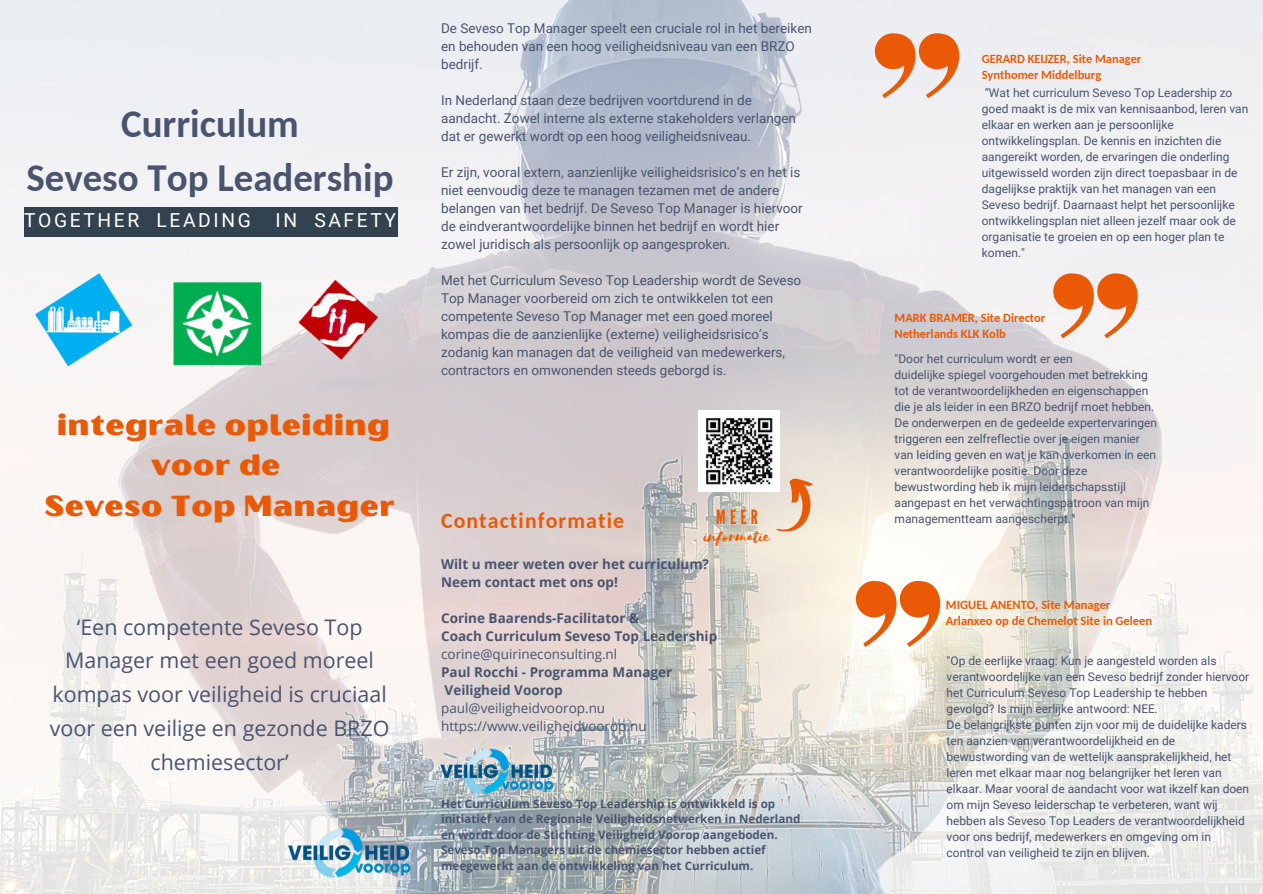
<style>
.page{position:relative;width:1263px;height:894px;background:#fff}
.page>*{position:absolute;margin:0;border:0;box-sizing:border-box;transform-origin:0 0}
.t1{font:700 38.85px/54.4px "Carlito";color:#49556f;text-align:center}
.t2{font:29.1px/40.5px "Oilvare Base";color:#ea5906;text-align:center}
.t3{font:700 21.75px "Carlito";letter-spacing:.05em;color:#ea5906}
.t4{font:21.45px/33.8px "Open Sans";color:#49556f;text-align:center}
.t5{font:19.65px "League Gothic";color:#ea5906}
.t6{font:19.35px "Roboto";letter-spacing:.135em;color:#fff}
.t7{font:18.9px "Selima";color:#ea5906}
.t8{font:13.5px/18px "Roboto";color:#49556f}
.t9{font:700 13.5px/18px "Open Sans";color:#49556f}
.t10{font:13.5px/18px "Open Sans";color:#49556f}
.t11{font:700 12.45px/16.6px "Carlito";color:#ea5906}
.t12{font:12px/16px "Roboto";color:#49556f}
.t13{font:700 11.7px/15.5px "Open Sans";color:#49556f}
</style>
<div class="page">
<img style="left:0;top:0;width:1263px;height:893px">
<svg style="left:1053px;top:273px;width:84px;height:65px"></svg>
<svg style="left:875px;top:33px;width:84px;height:65px;background:#eba179"></svg>
<svg style="left:856px;top:580px;width:84px;height:66px"></svg>
<img style="left:698px;top:410px;width:81px;height:81px">
<svg style="left:757px;top:470px;width:72px;height:70px;background:#ead2be"></svg>
<img style="left:434px;top:734px;width:127px;height:74px">
<img style="left:280px;top:812px;width:139px;height:81px">
<img style="left:24px;top:267px;width:397px;height:103px">
<div style="left:24px;top:207px;width:374px;height:30px;background:#32434f"></div>
<h1 class="t1" style="left:26px;top:100px;width:369px">Curriculum<br>Seveso Top Leadership</h1>
<h3 class="t6" style="left:24px;top:209px;width:228px">TOGETHER LEADING</h3>
<h3 class="t6" style="left:275px;top:209px;width:122px">IN SAFETY</h3>
<h2 class="t2" style="left:44px;top:404px;width:353px">integrale opleiding voor de<br>Seveso Top Manager</h2>
<h3 class="t4" style="left:50px;top:609px;width:341px">‘Een competente Seveso Top<br>Manager met een goed moreel kompas voor veiligheid is cruciaal voor een veilige en gezonde BRZO chemiesector’</h3>
<p class="t8" style="left:441px;top:19px;width:372px">De Seveso Top Manager speelt een cruciale rol in het bereiken en behouden van een hoog veiligheidsniveau van een BRZO bedrijf.</p>
<p class="t8" style="left:441px;top:91px;width:356px">In Nederland staan deze bedrijven voortdurend in de aandacht. Zowel interne als externe stakeholders verlangen dat er gewerkt wordt op een hoog veiligheidsniveau.</p>
<p class="t8" style="left:441px;top:163px;width:363px">Er zijn, vooral extern, aanzienlijke veiligheidsrisico’s en het is niet eenvoudig deze te managen tezamen met de andere belangen van het bedrijf. De Seveso Top Manager is hiervoor de eindverantwoordelijke binnen het bedrijf en wordt hier zowel juridisch als persoonlijk op aangesproken.</p>
<p class="t8" style="left:441px;top:271px;width:362px">Met het Curriculum Seveso Top Leadership wordt de Seveso Top Manager voorbereid om zich te ontwikkelen tot een competente Seveso Top Manager met een goed moreel kompas die de aanzienlijke (externe) veiligheidsrisico’s zodanig kan managen dat de veiligheid van medewerkers, contractors en omwonenden steeds geborgd is.</p>
<h3 class="t3" style="left:441px;top:511px;width:184px">Contactinformatie</h3>
<h3 class="t5" style="left:716px;top:505px;width:43px">MEER</h3>
<h3 class="t7" style="left:704px;top:526px;width:68px">informatie</h3>
<p class="t9" style="left:441px;top:554px;width:269px">Wilt u meer weten over het curriculum?<br>Neem contact met ons op!</p>
<p class="t9" style="left:441px;top:608px;width:278px">Corine Baarends-Facilitator &amp;<br>Coach Curriculum Seveso Top Leadership</p>
<p class="t10" style="left:441px;top:644px;width:178px">corine@quirineconsulting.nl</p>
<p class="t9" style="left:441px;top:662px;width:233px">Paul Rocchi - Programma Manager<br>Veiligheid Voorop</p>
<p class="t10" style="left:441px;top:698px;width:207px">paul@veiligheidvoorop.nu https://www.veiligheidvoorop.nu</p>
<p class="t13" style="left:441px;top:795px;width:361px">Het Curriculum Seveso Top Leadership is ontwikkeld is op initiatief van de Regionale Veiligheidsnetwerken in Nederland en wordt door de Stichting Veiligheid Voorop aangeboden.<br>Seveso Top Managers uit de chemiesector hebben actief meegewerkt aan de ontwikkeling van het Curriculum.</p>
<p class="t11" style="left:982px;top:51px;width:161px">GERARD KEIJZER, Site Manager<br>Synthomer Middelburg</p>
<p class="t12" style="left:982px;top:85px;width:268px">“Wat het curriculum Seveso Top Leadership zo goed maakt is de mix van kennisaanbod, leren van elkaar en werken aan je persoonlijke ontwikkelingsplan. De kennis en inzichten die aangereikt worden, de ervaringen die onderling uitgewisseld worden zijn direct toepasbaar in de dagelijkse praktijk van het managen van een Seveso bedrijf. Daarnaast helpt het persoonlijke ontwikkelingsplan niet alleen jezelf maar ook de organisatie te groeien en op een hoger plan te komen."</p>
<p class="t11" style="left:894px;top:310px;width:152px">MARK BRAMER, Site Director<br>Netherlands KLK Kolb</p>
<p class="t12" style="left:894px;top:351px;width:264px">"Door het curriculum wordt er een<br>duidelijke spiegel voorgehouden met betrekking tot de verantwoordelijkheden en eigenschappen die je als leider in een BRZO bedrijf moet hebben.<br>De onderwerpen en de gedeelde expertervaringen triggeren een zelfreflectie over je eigen manier van leiding geven en wat je kan overkomen in een verantwoordelijke positie. Door deze bewustwording heb ik mijn leiderschapsstijl aangepast en het verwachtingspatroon van mijn managementteam aangescherpt."</p>
<p class="t11" style="left:946px;top:597px;width:208px">MIGUEL ANENTO, Site Manager<br>Arlanxeo op de Chemelot Site in Geleen</p>
<p class="t12" style="left:947px;top:652px;width:304px">"Op de eerlijke vraag: Kun je aangesteld worden als verantwoordelijke van een Seveso bedrijf zonder hiervoor het Curriculum Seveso Top Leadership te hebben gevolgd? Is mijn eerlijke antwoord: NEE.<br>De belangrijkste punten zijn voor mij de duidelijke kaders ten aanzien van verantwoordelijkheid en de bewustwording van de wettelijk aansprakelijkheid, het leren met elkaar maar nog belangrijker het leren van elkaar. Maar vooral de aandacht voor wat ikzelf kan doen om mijn Seveso leiderschap te verbeteren, want wij hebben als Seveso Top Leaders de verantwoordelijkheid voor ons bedrijf, medewerkers en omgeving om in control van veiligheid te zijn en blijven.</p>
</div>
